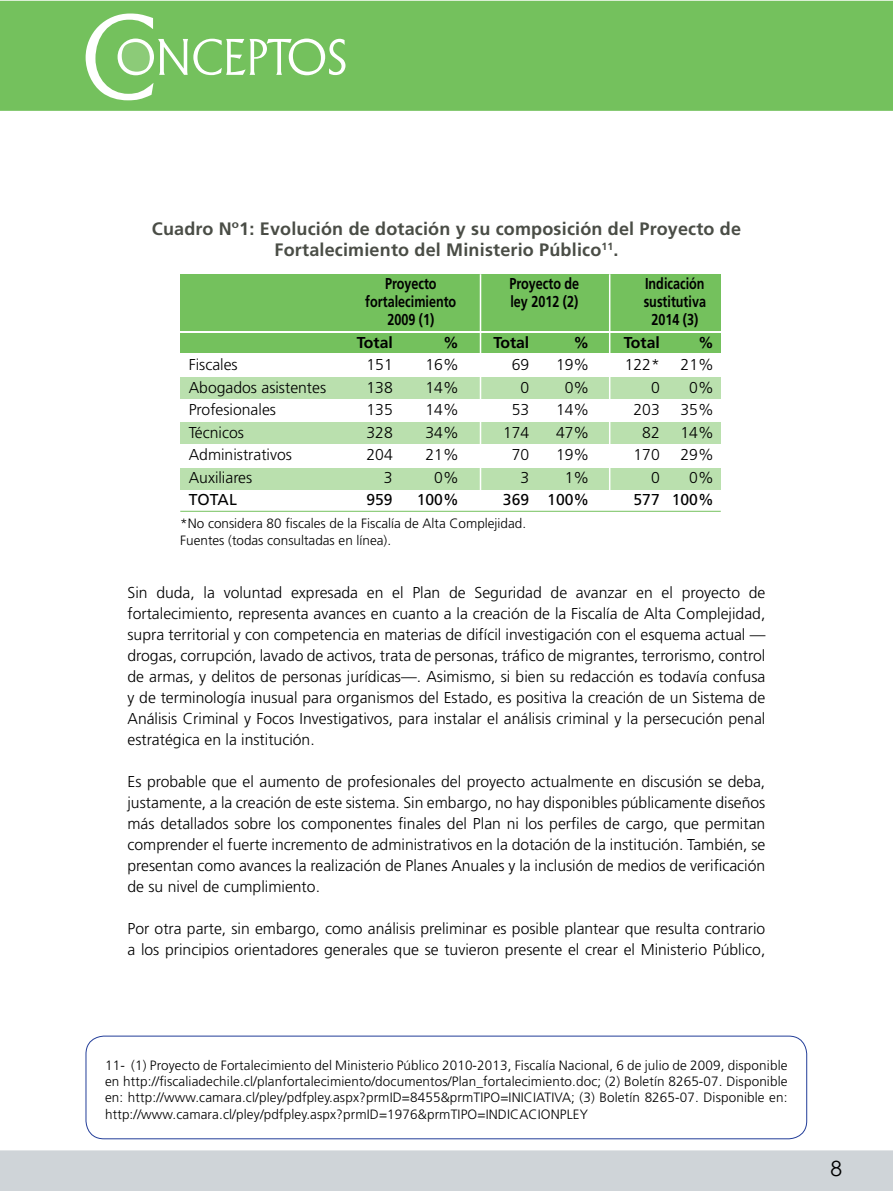
<style>
.page{position:relative;width:893px;height:1191px;background:#fff}
.page>*{position:absolute;margin:0;border:0;box-sizing:border-box;transform-origin:0 0}
.t1{font:21px "Century Gothic";color:#000}
.t2{font:700 18px/21px "Frutiger LT Std";letter-spacing:.01em;color:#4a4d46;text-align:center}
.t3{font:300 15.75px/21px "Frutiger LT Std";color:#000;text-align:justify}
.t4{font:700 15.75px "Frutiger LT Std";color:#000;scale:.8 1}
.t5{font:15.75px "Frutiger LT Std";color:#000}
.t6{font:700 15.75px "Frutiger LT Std";color:#000}
.t7{font:300 13.5px/16.2px "Frutiger LT Std";color:#000}
</style>
<div class="page">
<div style="left:0;top:1px;width:893px;height:110px;background:#74c15d"></div>
<svg style="left:86px;top:14px;width:259px;height:86px;background:#8bcb78"></svg>
<div style="left:0;top:1150px;width:893px;height:41px;background:#cfd4d8"></div>
<div style="left:180px;top:274px;width:541px;height:57px;background:#74c15d"></div>
<div style="left:180px;top:333px;width:541px;height:20px;background:#74c15d"></div>
<div style="left:180px;top:377px;width:541px;height:21px;background:#bae0ae"></div>
<div style="left:180px;top:422px;width:541px;height:22px;background:#bae0ae"></div>
<div style="left:180px;top:468px;width:541px;height:22px;background:#bae0ae"></div>
<div style="left:86px;top:1035px;width:721px;height:104px;border:1px solid #233e99;border-radius:18px"></div>
<hr style="left:480px;top:274px;width:1px;height:237px;background:#fff">
<hr style="left:609px;top:274px;width:1px;height:237px;background:#fff">
<hr style="left:180px;top:511px;width:541px;height:1px;background:#74c15d">
<p class="t2" style="left:152px;top:219px;width:591px">Cuadro Nº1: Evolución de dotación y su composición del Proyecto de<br>Fortalecimiento del Ministerio Público<sup>11</sup>.</p>
<p class="t4" style="left:385px;top:274px;width:66px">Proyecto</p>
<p class="t4" style="left:509px;top:274px;width:89px">Proyecto de</p>
<p class="t4" style="left:645px;top:274px;width:76px">Indicación</p>
<p class="t4" style="left:365px;top:292px;width:115px">fortalecimiento</p>
<p class="t4" style="left:510px;top:292px;width:86px">ley 2012 (2)</p>
<p class="t4" style="left:644px;top:292px;width:79px">sustitutiva</p>
<p class="t4" style="left:387px;top:310px;width:60px">2009 (1)</p>
<p class="t4" style="left:651px;top:310px;width:60px">2014 (3)</p>
<p class="t6" style="left:357px;top:333px;width:37px">Total</p>
<p class="t6" style="left:443px;top:333px;width:17px">%</p>
<p class="t6" style="left:493px;top:333px;width:37px">Total</p>
<p class="t6" style="left:574px;top:333px;width:17px">%</p>
<p class="t6" style="left:624px;top:333px;width:37px">Total</p>
<p class="t6" style="left:698px;top:333px;width:17px">%</p>
<p class="t3" style="left:189px;top:354px;width:50px">Fiscales</p>
<p class="t3" style="left:367px;top:354px;width:28px">151</p>
<p class="t3" style="left:426px;top:354px;width:35px">16%</p>
<p class="t3" style="left:512px;top:354px;width:19px">69</p>
<p class="t3" style="left:556px;top:354px;width:35px">19%</p>
<p class="t3" style="left:625px;top:354px;width:37px">122*</p>
<p class="t3" style="left:681px;top:354px;width:35px">21%</p>
<p class="t3" style="left:189px;top:377px;width:139px">Abogados asistentes</p>
<p class="t3" style="left:366px;top:377px;width:28px">138</p>
<p class="t3" style="left:425px;top:377px;width:35px">14%</p>
<p class="t3" style="left:520px;top:377px;width:10px">0</p>
<p class="t3" style="left:565px;top:377px;width:26px">0%</p>
<p class="t3" style="left:651px;top:377px;width:10px">0</p>
<p class="t3" style="left:689px;top:377px;width:26px">0%</p>
<p class="t3" style="left:189px;top:399px;width:89px">Profesionales</p>
<p class="t3" style="left:366px;top:399px;width:28px">135</p>
<p class="t3" style="left:425px;top:399px;width:35px">14%</p>
<p class="t3" style="left:512px;top:399px;width:19px">53</p>
<p class="t3" style="left:556px;top:399px;width:35px">14%</p>
<p class="t3" style="left:633px;top:399px;width:28px">203</p>
<p class="t3" style="left:681px;top:399px;width:35px">35%</p>
<p class="t3" style="left:189px;top:422px;width:57px">Técnicos</p>
<p class="t3" style="left:366px;top:422px;width:28px">328</p>
<p class="t3" style="left:425px;top:422px;width:35px">34%</p>
<p class="t3" style="left:503px;top:422px;width:28px">174</p>
<p class="t3" style="left:556px;top:422px;width:35px">47%</p>
<p class="t3" style="left:642px;top:422px;width:19px">82</p>
<p class="t3" style="left:680px;top:422px;width:35px">14%</p>
<p class="t3" style="left:189px;top:444px;width:105px">Administrativos</p>
<p class="t3" style="left:366px;top:444px;width:28px">204</p>
<p class="t3" style="left:425px;top:444px;width:35px">21%</p>
<p class="t3" style="left:512px;top:444px;width:19px">70</p>
<p class="t3" style="left:556px;top:444px;width:35px">19%</p>
<p class="t3" style="left:633px;top:444px;width:28px">170</p>
<p class="t3" style="left:680px;top:444px;width:35px">29%</p>
<p class="t3" style="left:189px;top:467px;width:65px">Auxiliares</p>
<p class="t3" style="left:384px;top:467px;width:10px">3</p>
<p class="t3" style="left:434px;top:467px;width:26px">0%</p>
<p class="t3" style="left:520px;top:467px;width:10px">3</p>
<p class="t3" style="left:565px;top:467px;width:26px">1%</p>
<p class="t3" style="left:651px;top:467px;width:10px">0</p>
<p class="t3" style="left:689px;top:467px;width:26px">0%</p>
<p class="t5" style="left:189px;top:490px;width:50px">TOTAL</p>
<p class="t5" style="left:366px;top:490px;width:28px">959</p>
<p class="t5" style="left:417px;top:490px;width:44px">100%</p>
<p class="t5" style="left:503px;top:490px;width:88px">369 100%</p>
<p class="t5" style="left:633px;top:490px;width:82px">577 100%</p>
<p class="t7" style="left:180px;top:516px;width:347px">*No considera 80 fiscales de la Fiscalía de Alta Complejidad.<br>Fuentes (todas consultadas en línea).</p>
<p class="t3" style="left:127px;top:582px;width:639px">Sin duda, la voluntad expresada en el Plan de Seguridad de avanzar en el proyecto de fortalecimiento, representa avances en cuanto a la creación de la Fiscalía de Alta Complejidad, supra territorial y con competencia en materias de difícil investigación con el esquema actual — drogas, corrupción, lavado de activos, trata de personas, tráfico de migrantes, terrorismo, control de armas, y delitos de personas jurídicas—. Asimismo, si bien su redacción es todavía confusa y de terminología inusual para organismos del Estado, es positiva la creación de un Sistema de Análisis Criminal y Focos Investigativos, para instalar el análisis criminal y la persecución penal estratégica en la institución.</p>
<p class="t3" style="left:127px;top:771px;width:639px">Es probable que el aumento de profesionales del proyecto actualmente en discusión se deba, justamente, a la creación de este sistema. Sin embargo, no hay disponibles públicamente diseños más detallados sobre los componentes finales del Plan ni los perfiles de cargo, que permitan comprender el fuerte incremento de administrativos en la dotación de la institución. También, se presentan como avances la realización de Planes Anuales y la inclusión de medios de verificación de su nivel de cumplimiento.</p>
<p class="t3" style="left:127px;top:918px;width:639px">Por otra parte, sin embargo, como análisis preliminar es posible plantear que resulta contrario a los principios orientadores generales que se tuvieron presente el crear el Ministerio Público,</p>
<p class="t7" style="left:105px;top:1057px;width:684px;text-align:justify">11- (1) Proyecto de Fortalecimiento del Ministerio Público 2010-2013, Fiscalía Nacional, 6 de julio de 2009, disponible en http://fiscaliadechile.cl/planfortalecimiento/documentos/Plan_fortalecimiento.doc; (2) Boletín 8265-07. Disponible en: http://www.camara.cl/pley/pdfpley.aspx?prmID=8455&amp;prmTIPO=INICIATIVA; (3) Boletín 8265-07. Disponible en: http://www.camara.cl/pley/pdfpley.aspx?prmID=1976&amp;prmTIPO=INDICACIONPLEY</p>
<h1 class="t1" style="left:830px;top:1155px;width:13px">8</h1>
</div>
